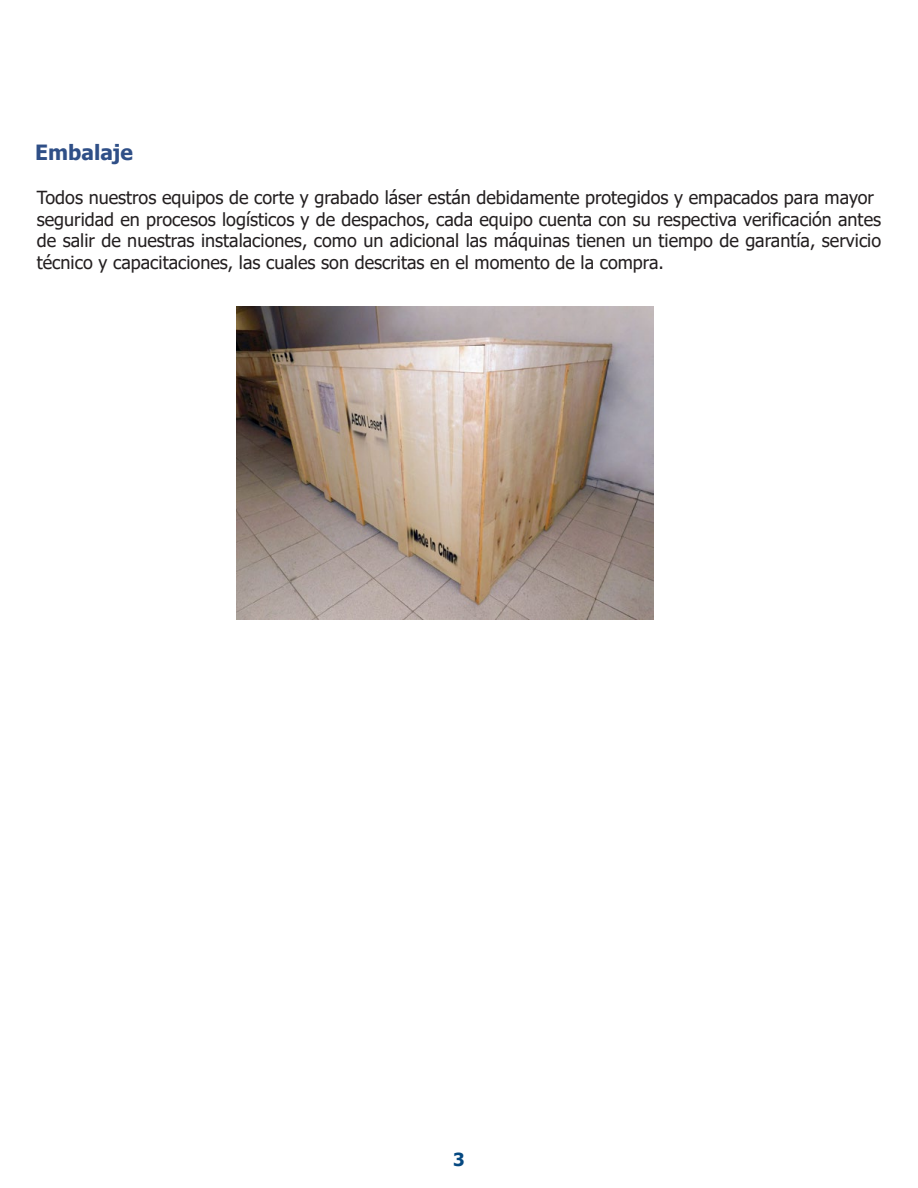
<style>
.page{position:relative;width:918px;height:1188px;background:#fff}
.page>*{position:absolute;margin:0;border:0;box-sizing:border-box;transform-origin:0 0}
.t1{font:700 21px "Tahoma";color:#2f4f87}
.t2{font:18px/21.6px "Tahoma";color:#231f20}
.t3{font:700 18px "Tahoma";color:#054881}
</style>
<div class="page">
<img style="left:236px;top:307px;width:418px;height:313px">
<p class="t1" style="left:35px;top:137px;width:99px">Embalaje</p>
<p class="t2" style="left:37px;top:188px;width:846px">Todos nuestros equipos de corte y grabado láser están debidamente protegidos y empacados para mayor seguridad en procesos logísticos y de despachos, cada equipo cuenta con su respectiva verificación antes de salir de nuestras instalaciones, como un adicional las máquinas tienen un tiempo de garantía, servicio técnico y capacitaciones, las cuales son descritas en el momento de la compra.</p>
<p class="t3" style="left:453px;top:1147px;width:13px">3</p>
</div>
